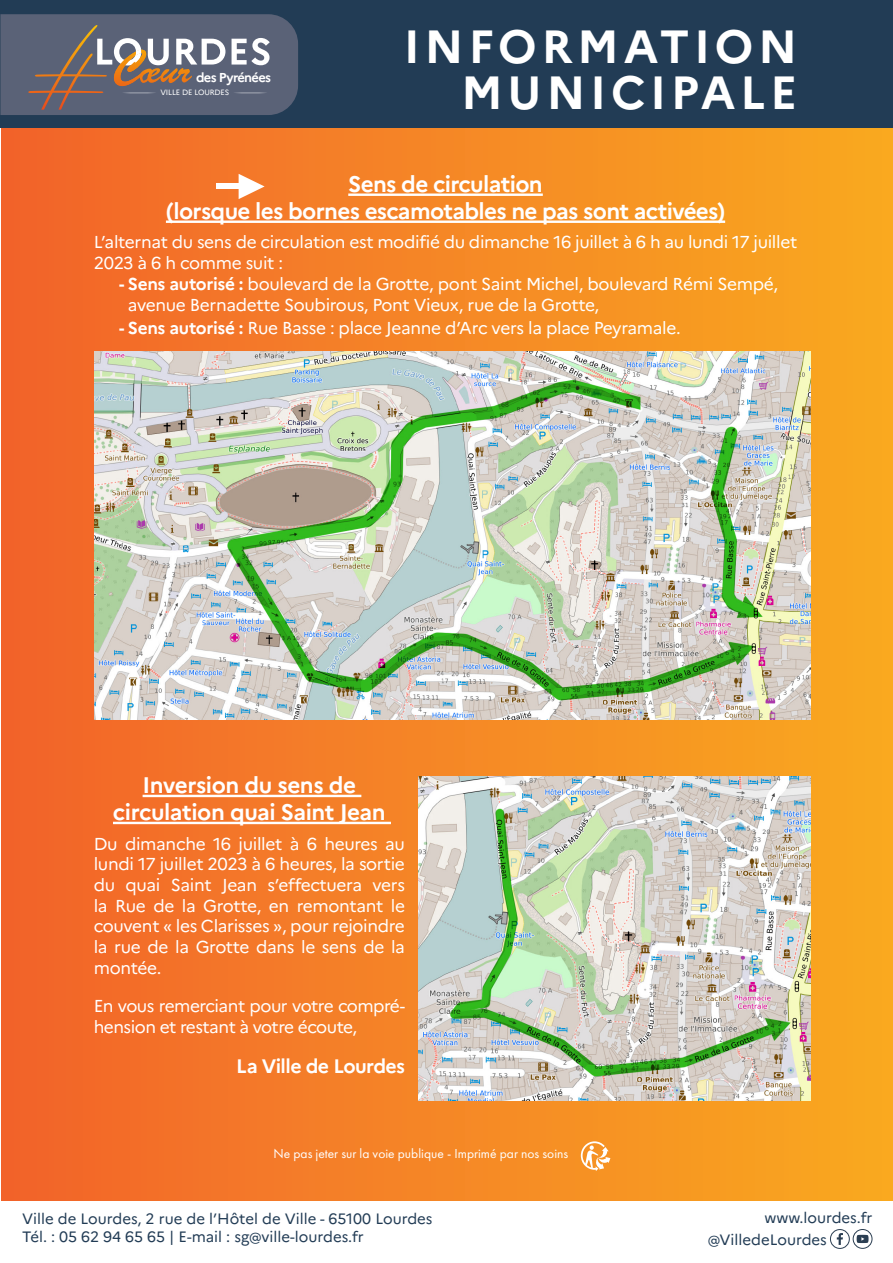
<style>
.page{position:relative;width:893px;height:1263px;background:#fff}
.page>*{position:absolute;margin:0;border:0;box-sizing:border-box;transform-origin:0 0}
.t1{font:700 46.5px "Marianne";letter-spacing:.1em;color:#fff}
.t2{font:700 22.5px/27px "Marianne";letter-spacing:-.03em;color:#fff;text-align:center}
.t3{font:700 19.5px "Marianne";letter-spacing:-.03em;color:#fff}
.t4{font:17.25px/20.7px "Marianne";letter-spacing:-.02em;color:#fff}
.t5{font:15px "Marianne";color:#223c55}
.t6{font:13.5px "Futura PT";color:#fff}
.t7{font:700 12.9px "Marianne";letter-spacing:-.05em;color:#fff}
.t8{font:7.65px "Marianne";letter-spacing:-.02em;color:#fff}
.s1{font-weight:700}
</style>
<div class="page">
<div style="left:1px;top:128px;width:892px;height:1134px;background:linear-gradient(to right,#f2632b,#f9aa20)"></div>
<div style="left:0;top:0;width:893px;height:128px;background:#223c55"></div>
<div style="left:0;top:1201px;width:893px;height:62px;background:#fff"></div>
<svg style="left:0;top:14px;width:298px;height:101px;background:#6b6d7a"></svg>
<div style="left:830px;top:1229px;width:20px;height:20px;border:1px solid #2b3e52;border-radius:50%"></div>
<svg style="left:837px;top:1233px;width:6px;height:12px"></svg>
<div style="left:853px;top:1229px;width:19px;height:19px;border:1px solid #2b3e52;border-radius:50%"></div>
<svg style="left:857px;top:1235px;width:11px;height:8px"></svg>
<svg style="left:581px;top:1141px;width:29px;height:30px"></svg>
<hr style="left:348px;top:193px;width:195px;height:3px;background:#fff">
<hr style="left:166px;top:220px;width:559px;height:3px;background:#fff">
<svg style="left:239px;top:174px;width:26px;height:25px"></svg>
<div style="left:216px;top:184px;width:36px;height:5px;background:#fff"></div>
<hr style="left:143px;top:795px;width:218px;height:2px;background:#fff">
<hr style="left:113px;top:822px;width:278px;height:2px;background:#fff">
<img style="left:94px;top:351px;width:716px;height:368px">
<img style="left:418px;top:776px;width:392px;height:324px">
<p class="t7" style="left:196px;top:70px;width:76px">des Pyrénées</p>
<p class="t8" style="left:160px;top:88px;width:70px">VILLE DE LOURDES</p>
<p class="t1" style="left:404px;top:18px;width:395px">INFORMATION</p>
<p class="t1" style="left:461px;top:64px;width:338px">MUNICIPALE</p>
<p class="t2" style="left:348px;top:170px;width:196px">Sens de circulation</p>
<p class="t2" style="left:166px;top:197px;width:561px">(lorsque les bornes escamotables ne pas sont activées)</p>
<p class="t4" style="left:94px;top:232px;width:705px">L’alternat du sens de circulation est modifié du dimanche 16 juillet à 6 h au lundi 17 juillet<br>2023 à 6 h comme suit :</p>
<p class="t4" style="left:119px;top:273px;width:660px"><span class="s1">- Sens autorisé :</span> boulevard de la Grotte, pont Saint Michel, boulevard Rémi Sempé,</p>
<p class="t4" style="left:128px;top:294px;width:473px">avenue Bernadette Soubirous, Pont Vieux, rue de la Grotte,</p>
<p class="t4" style="left:119px;top:317px;width:563px"><span class="s1">- Sens autorisé :</span> Rue Basse : place Jeanne d’Arc vers la place Peyramale.</p>
<p class="t2" style="left:113px;top:771px;width:274px">Inversion du sens de circulation quai Saint Jean</p>
<p class="t4" style="left:94px;top:833px;width:313px;text-align:justify">Du dimanche 16 juillet à 6 heures au lundi 17 juillet 2023 à 6 heures, la sortie du quai Saint Jean s’effectuera vers la Rue de la Grotte, en remontant le couvent « les Clarisses », pour rejoindre la rue de la Grotte dans le sens de la montée.</p>
<p class="t4" style="left:94px;top:995px;width:313px">En vous remerciant pour votre compré&shy;hension et restant à votre écoute,</p>
<p class="t3" style="left:236px;top:1054px;width:170px">La Ville de Lourdes</p>
<p class="t6" style="left:273px;top:1146px;width:296px">Ne pas jeter sur la voie publique - Imprimé par nos soins</p>
<p class="t5" style="left:22px;top:1209px;width:412px">Ville de Lourdes, 2 rue de l’Hôtel de Ville - 65100 Lourdes</p>
<p class="t5" style="left:22px;top:1227px;width:343px">Tél. : 05 62 94 65 65 | E-mail : sg@ville-lourdes.fr</p>
<p class="t5" style="left:764px;top:1208px;width:109px">www.lourdes.fr</p>
<p class="t5" style="left:708px;top:1230px;width:121px">@VilledeLourdes</p>
</div>
